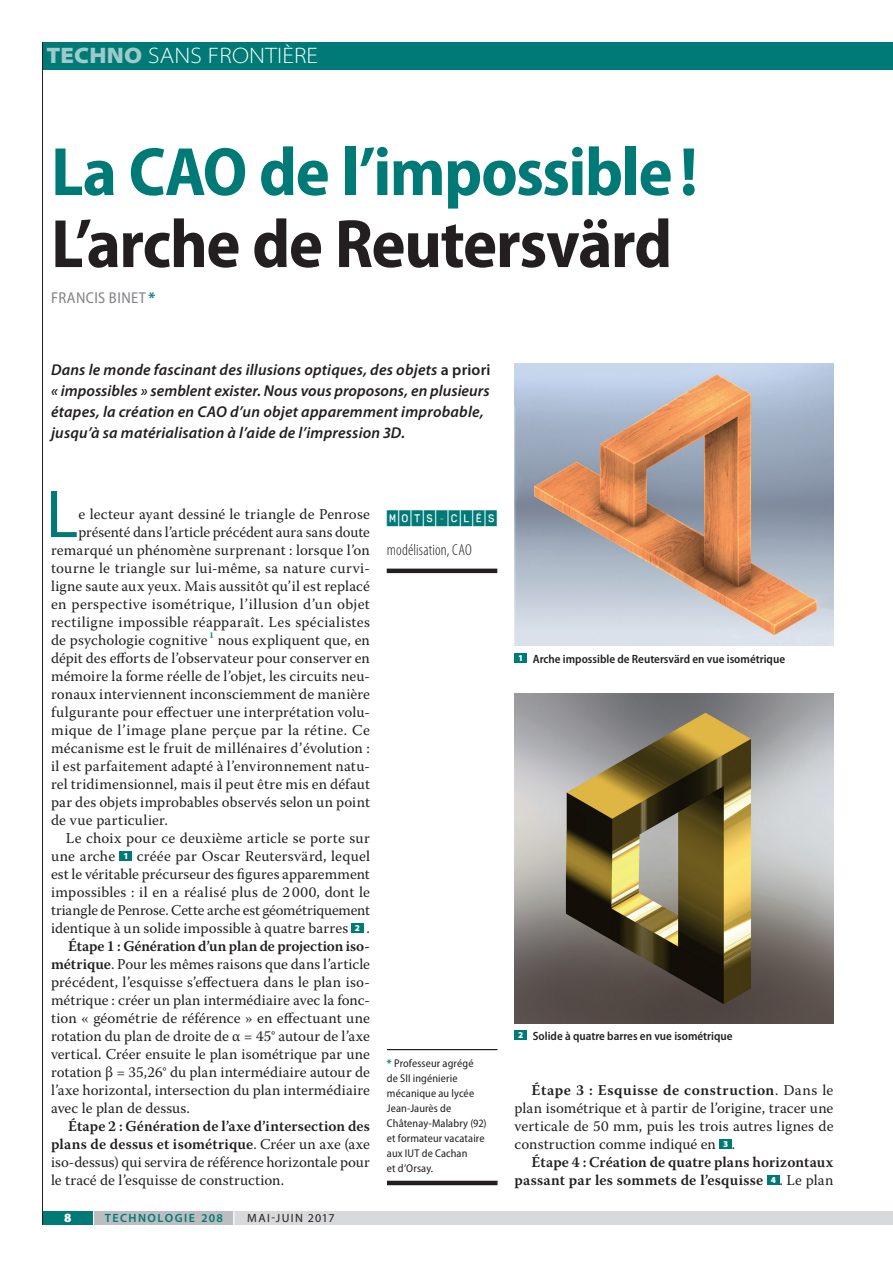
<style>
.page{position:relative;width:893px;height:1263px;background:#fff}
.page>*{position:absolute;margin:0;border:0;box-sizing:border-box;transform-origin:0 0}
._01_Titre_Vert_Myria{font:700 semi-condensed 69px/72px "Myriad Pro";letter-spacing:-.02em;color:#007a76}
._04_Texte_courant_Le{font:68.4px "Myriad Pro";color:#007a76}
.t1{font:300 semi-expanded 22.5px "Myriad Pro";letter-spacing:.01em;color:#fff}
.Mots-clés_Liste{font:300 condensed 15.9px "Myriad Pro";letter-spacing:.01em;color:#231f20}
.Mots-clés_Titre_vert{font:500 15.9px "Simplon CNDP";letter-spacing:.045em;color:#007a76}
._04_Chapô{font:italic 600 15.75px/21px "Myriad Pro";letter-spacing:.01em;color:#231f20}
._03_Auteur{font:semi-condensed 15.75px "Myriad Pro";letter-spacing:.025em;color:#808285}
._04_Texte_courant_Le-2{font:15px/18px "Warnock Pro";letter-spacing:.015em;color:#231f20;text-align:justify}
._05_Txt_courant_Alin{font:15px/18px "Warnock Pro";letter-spacing:.005em;color:#231f20;text-align:justify}
._05_Texte_courant_Al{font:15px/18px "Warnock Pro";letter-spacing:.01em;color:#231f20}
._05_Txt_courant_Alin-2{font:600 15px/18px "Warnock Pro";letter-spacing:.01em;color:#231f20}
.t2{font:900 12.75px "Myriad Pro";color:#fff}
.Légende{font:600 semi-condensed 12px "Myriad Pro";color:#231f20}
.t3{font:600 12px "Myriad Pro";letter-spacing:.12em;color:#007a76}
._05_Txt_courant_Alin-3{font:12px "Myriad Pro";letter-spacing:.115em;color:#231f20}
.Note_Gouttière_centr{font:semi-condensed 11.25px/15px "Myriad Pro";letter-spacing:.01em;color:#231f20}
.t4{font:900 9px "Myriad Pro";color:#fff}
._04_Texte_courant_Le-3{font:600 8.7px "Warnock Pro";color:#007a76;scale:1.05 1}
.s1{font-weight:900;color:#9ecacb}
.s2{color:#231f20}
.s3{font-weight:700;color:#007a76}
.s4{font-style:normal}
.s5{font-weight:600}
</style>
<div class="page">
<div style="left:43px;top:42px;width:850px;height:27px;background:#007a76"></div>
<div style="left:43px;top:1211px;width:51px;height:14px;background:#007a76"></div>
<div style="left:94px;top:1211px;width:140px;height:14px;background:#bcbdc0"></div>
<div style="left:234px;top:1211px;width:659px;height:14px;background:#d8d9db"></div>
<svg style="left:93px;top:1211px;width:1px;height:14px"></svg>
<svg style="left:233px;top:1211px;width:1px;height:14px"></svg>
<hr style="left:42px;top:42px;width:1px;height:1183px;background:#231f20">
<div style="left:120px;top:851px;width:12px;height:10px;background:#007a76"></div>
<div style="left:351px;top:923px;width:12px;height:10px;background:#007a76"></div>
<div style="left:719px;top:1139px;width:13px;height:10px;background:#007a76"></div>
<div style="left:767px;top:1175px;width:12px;height:10px;background:#007a76"></div>
<hr style="left:387px;top:1049px;width:110px;height:1px;background:#231f20">
<hr style="left:387px;top:1181px;width:110px;height:4px;background:#231f20">
<hr style="left:387px;top:569px;width:110px;height:4px;background:#231f20">
<div style="left:514px;top:653px;width:13px;height:9px;background:#007a76"></div>
<img style="left:514px;top:364px;width:319px;height:281px">
<div style="left:514px;top:1030px;width:13px;height:10px;background:#007a76"></div>
<img style="left:514px;top:693px;width:319px;height:330px">
<h3 class="t1" style="left:46px;top:42px;width:273px"><span class="s1">TECHNO</span> SANS FRONTIÈRE</h3>
<p class="_01_Titre_Vert_Myria" style="left:51px;top:134px;width:648px">La CAO de l’impossible!<br><span class="s2">L’arche de Reutersvärd</span></p>
<p class="_03_Auteur" style="left:51px;top:288px;width:106px">FRANCIS BINET <span class="s3">*</span></p>
<p class="_04_Chapô" style="left:51px;top:359px;width:441px">Dans le monde fascinant des illusions optiques, des objets <span class="s4">a priori </span>« impossibles » semblent exister. Nous vous proposons, en plusieurs étapes, la création en CAO d’un objet apparemment improbable, jusqu’à sa matérialisation à l’aide de l’impression 3D.</p>
<p class="_04_Texte_courant_Le" style="left:46px;top:472px;width:34px">L</p>
<p class="_04_Texte_courant_Le-2" style="left:79px;top:505px;width:293px">e lecteur ayant dessiné le triangle de Penrose</p>
<p class="_04_Texte_courant_Le-2" style="left:79px;top:523px;width:293px">présenté dans l’article précédent aura sans doute</p>
<p class="_04_Texte_courant_Le-2" style="left:51px;top:541px;width:320px">remarqué un phénomène surprenant : lorsque l’on</p>
<p class="_04_Texte_courant_Le-2" style="left:51px;top:559px;width:320px">tourne le triangle sur lui-même, sa nature curvi-</p>
<p class="_04_Texte_courant_Le-2" style="left:51px;top:577px;width:320px">ligne saute aux yeux. Mais aussitôt qu’il est replacé</p>
<p class="_04_Texte_courant_Le-2" style="left:51px;top:595px;width:320px">en perspective isométrique, l’illusion d’un objet</p>
<p class="_04_Texte_courant_Le-2" style="left:51px;top:613px;width:320px">rectiligne impossible réapparaît. Les spécialistes</p>
<p class="_04_Texte_courant_Le-2" style="left:51px;top:631px;width:158px">de psychologie cognitive</p>
<p class="_04_Texte_courant_Le-3" style="left:209px;top:630px;width:6px">1</p>
<p class="_04_Texte_courant_Le-2" style="left:51px;top:631px;width:320px;text-indent:167px">nous expliquent que, en dépit des efforts de l’observateur pour conserver en mémoire la forme réelle de l’objet, les circuits neu&shy;ronaux interviennent inconsciemment de manière fulgurante pour effectuer une interprétation volu&shy;mique de l’image plane perçue par la rétine. Ce mécanisme est le fruit de millénaires d’évolution : il est parfaitement adapté à l’environnement natu&shy;rel tridimensionnel, mais il peut être mis en défaut par des objets improbables observés selon un point de vue particulier.</p>
<p class="_05_Texte_courant_Al" style="left:51px;top:829px;width:320px;text-indent:15px">Le choix pour ce deuxième article se porte sur une arche</p>
<p class="_05_Texte_courant_Al" style="left:51px;top:847px;width:320px;text-align:justify;text-indent:86px">créée par Oscar Reutersvärd, lequel est le véritable précurseur des figures apparemment impossibles : il en a réalisé plus de 2 000, dont le triangle de Penrose. Cette arche est géométriquement identique à un solide impossible à quatre barres</p>
<p class="t4" style="left:123px;top:850px;width:7px">1</p>
<p class="t4" style="left:355px;top:922px;width:7px">2</p>
<p class="_05_Texte_courant_Al" style="left:366px;top:919px;width:5px">.</p>
<p class="_05_Txt_courant_Alin" style="left:51px;top:937px;width:320px;text-indent:17px"><span class="s5">Étape 1 : Génération d’un plan de projection iso&shy;métrique</span>. Pour les mêmes raisons que dans l’article précédent, l’esquisse s’effectuera dans le plan iso&shy;métrique : créer un plan intermédiaire avec la fonc&shy;tion « géométrie de référence » en effectuant une rotation du plan de droite de α = 45° autour de l’axe vertical. Créer ensuite le plan isométrique par une rotation β = 35,26° du plan intermédiaire autour de l’axe horizontal, intersection du plan intermédiaire avec le plan de dessus.</p>
<p class="_05_Txt_courant_Alin" style="left:51px;top:1117px;width:320px;text-indent:17px"><span class="s5">Étape 2 : Génération de l’axe d’intersection des plans de dessus et isométrique</span>. Créer un axe (axe iso-dessus) qui servira de référence horizontale pour le tracé de l’esquisse de construction.</p>
<p class="t2" style="left:64px;top:1209px;width:9px">8</p>
<p class="t3" style="left:105px;top:1211px;width:120px">TECHNOLOGIE 208</p>
<p class="_05_Txt_courant_Alin-3" style="left:247px;top:1211px;width:89px">MAI-JUIN 2017</p>
<p class="Mots-clés_Titre_vert" style="left:387px;top:511px;width:112px">MOTS-CLÉS</p>
<p class="Mots-clés_Liste" style="left:387px;top:540px;width:87px">modélisation, CAO</p>
<p class="Note_Gouttière_centr" style="left:387px;top:1056px;width:101px"><span class="s3">*</span> Professeur agrégé de SII ingénierie mécanique au lycée<br>Jean-Jaurès de<br>Châtenay-Malabry (92) et formateur vacataire aux IUT de Cachan<br>et d’Orsay.</p>
<p class="t4" style="left:518px;top:651px;width:7px">1</p>
<p class="Légende" style="left:533px;top:651px;width:254px">Arche impossible de Reutersvärd en vue isométrique</p>
<p class="t4" style="left:518px;top:1029px;width:7px">2</p>
<p class="Légende" style="left:533px;top:1029px;width:201px">Solide à quatre barres en vue isométrique</p>
<p class="_05_Txt_courant_Alin" style="left:514px;top:1081px;width:320px;text-indent:17px"><span class="s5">Étape 3 : Esquisse de construction</span>. Dans le plan isométrique et à partir de l’origine, tracer une verticale de 50 mm, puis les trois autres lignes de construction comme indiqué en</p>
<p class="t4" style="left:723px;top:1138px;width:7px">3</p>
<p class="_05_Txt_courant_Alin" style="left:732px;top:1135px;width:5px">.</p>
<p class="_05_Txt_courant_Alin-2" style="left:514px;top:1153px;width:320px;text-indent:17px">Étape 4 : Création de quatre plans horizontaux passant par les sommets de l’esquisse</p>
<p class="t4" style="left:771px;top:1174px;width:7px">4</p>
<p class="_05_Txt_courant_Alin" style="left:779px;top:1171px;width:56px">. Le plan</p>
</div>
